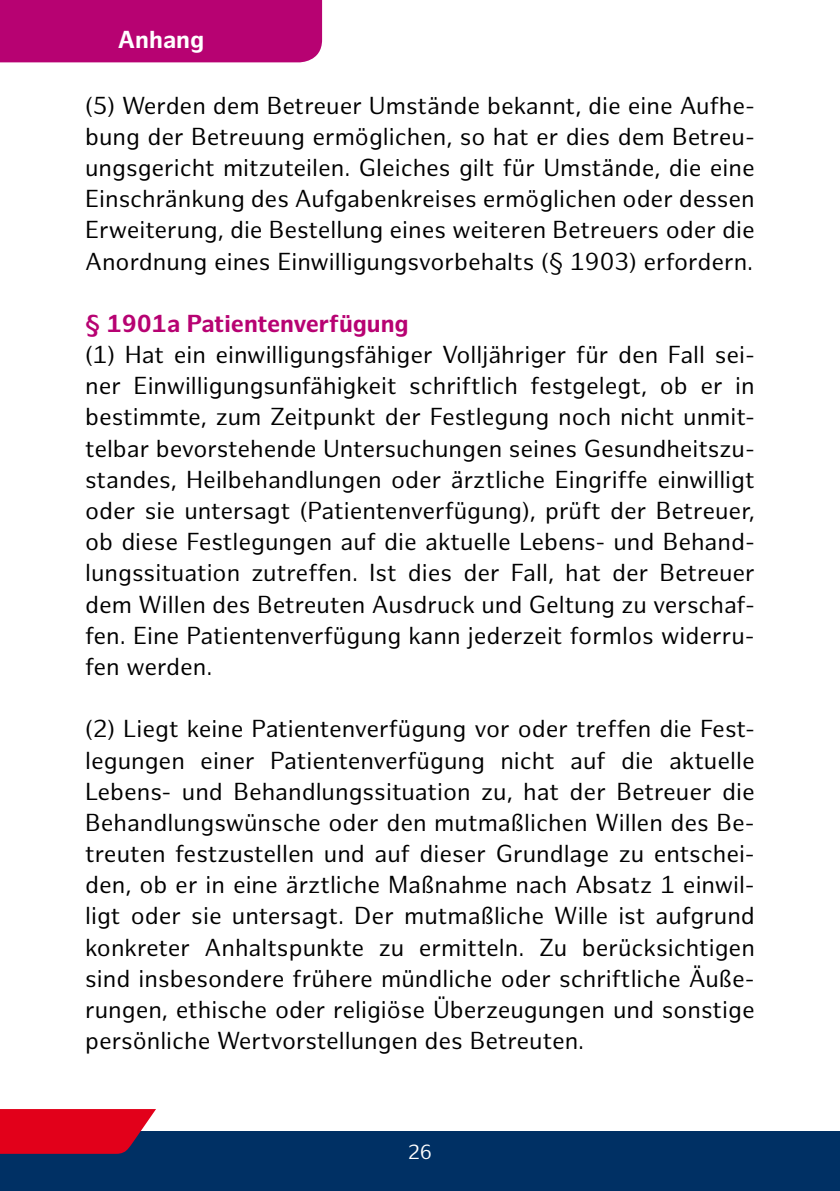
<style>
.page{position:relative;width:840px;height:1191px;background:#fff}
.page>*{position:absolute;margin:0;border:0;box-sizing:border-box;transform-origin:0 0}
.t1{font:24px/31.2px "Hamburg Sans";color:#000;text-align:justify}
.t2{font:700 24px "Hamburg Sans";color:#b70272}
.t3{font:700 24px "Hamburg Sans";color:#fff}
.t4{font:20px "Hamburg Sans";color:#fff}
</style>
<div class="page">
<div style="left:0;top:1131px;width:839px;height:60px;background:#003064"></div>
<svg style="left:0;top:1109px;width:156px;height:44px;background:#d10925"></svg>
<div style="left:0;top:0;width:322px;height:62px;background:#b70272"></div>
<p class="t3" style="left:118px;top:26px;width:88px">Anhang</p>
<p class="t1" style="left:85px;top:90px;width:671px">(5) Werden dem Betreuer Umstände bekannt, die eine Aufhe&shy;bung der Betreuung ermöglichen, so hat er dies dem Betreu&shy;ungsgericht mitzuteilen. Gleiches gilt für Umstände, die eine Einschränkung des Aufgabenkreises ermöglichen oder dessen Erweiterung, die Bestellung eines weiteren Betreuers oder die Anordnung eines Einwilligungsvorbehalts (§ 1903) erfordern.</p>
<p class="t2" style="left:85px;top:309px;width:325px">§ 1901a Patientenverfügung</p>
<p class="t1" style="left:85px;top:340px;width:671px">(1) Hat ein einwilligungsfähiger Volljähriger für den Fall sei&shy;ner Einwilligungsunfähigkeit schriftlich festgelegt, ob er in bestimmte, zum Zeitpunkt der Festlegung noch nicht unmit&shy;telbar bevorstehende Untersuchungen seines Gesundheitszu&shy;standes, Heilbehandlungen oder ärztliche Eingriffe einwilligt oder sie untersagt (Patientenverfügung), prüft der Betreuer, ob diese Festlegungen auf die aktuelle Lebens- und Behand&shy;lungssituation zutreffen. Ist dies der Fall, hat der Betreuer dem Willen des Betreuten Ausdruck und Geltung zu verschaf&shy;fen. Eine Patientenverfügung kann jederzeit formlos widerru&shy;fen werden.</p>
<p class="t1" style="left:85px;top:714px;width:671px">(2) Liegt keine Patientenverfügung vor oder treffen die Fest&shy;legungen einer Patientenverfügung nicht auf die aktuelle Lebens- und Behandlungssituation zu, hat der Betreuer die Behandlungswünsche oder den mutmaßlichen Willen des Be&shy;treuten festzustellen und auf dieser Grundlage zu entschei&shy;den, ob er in eine ärztliche Maßnahme nach Absatz 1 einwil&shy;ligt oder sie untersagt. Der mutmaßliche Wille ist aufgrund konkreter Anhaltspunkte zu ermitteln. Zu berücksichtigen sind insbesondere frühere mündliche oder schriftliche Äuße&shy;rungen, ethische oder religiöse Überzeugungen und sonstige persönliche Wertvorstellungen des Betreuten.</p>
<p class="t4" style="left:407px;top:1140px;width:26px">26</p>
</div>
